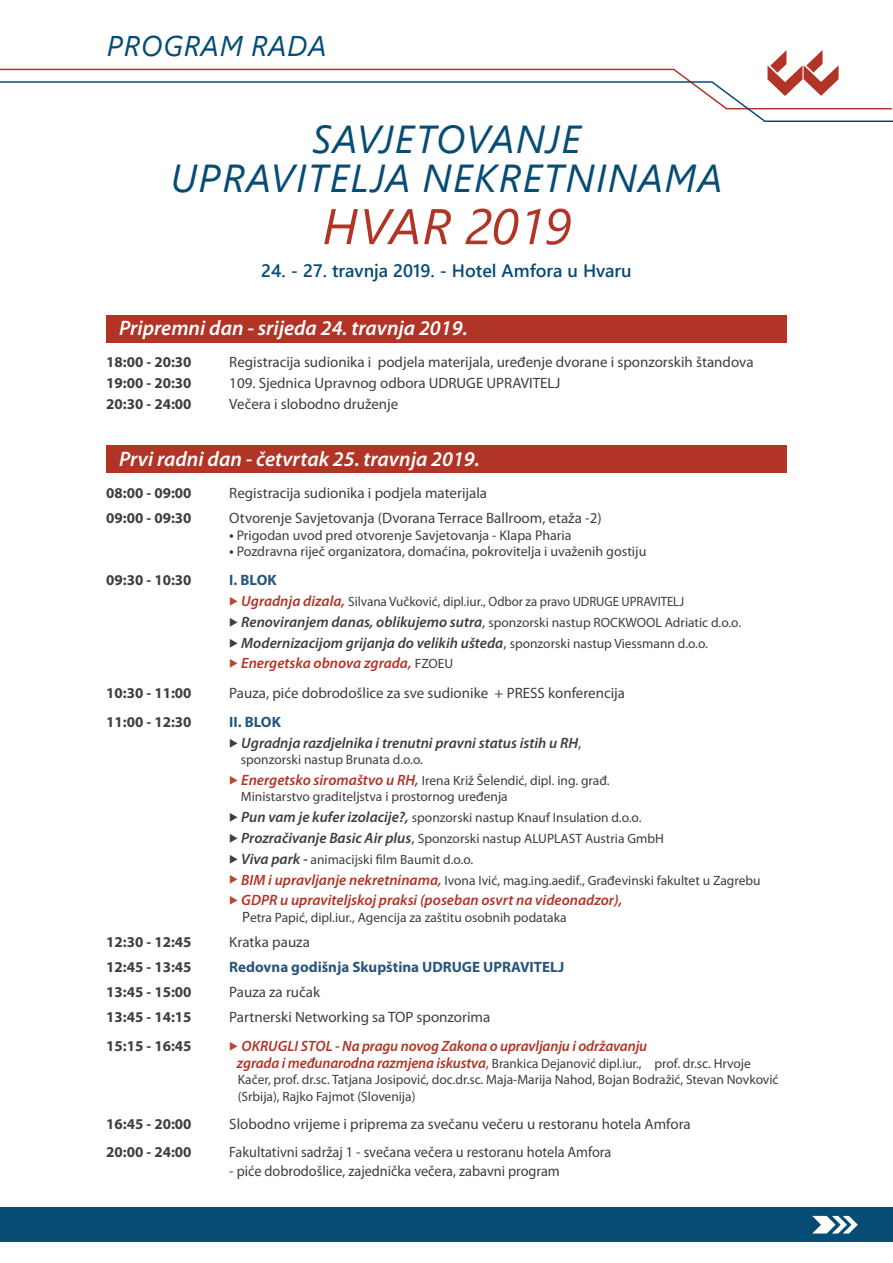
<style>
.page{position:relative;width:893px;height:1263px;background:#fff}
.page>*{position:absolute;margin:0;border:0;box-sizing:border-box;transform-origin:0 0}
.t1{font:italic 49.95px "Segoe UI";letter-spacing:-.01em;color:#b23426}
.t2{font:italic 39px "Segoe UI";letter-spacing:.035em;color:#064c75}
.t3{font:italic 28.5px "Segoe UI";letter-spacing:.025em;color:#064c75}
.t4{font:italic 600 21px "Myriad Pro";color:#fff}
.t5{font:600 18px "Segoe UI";color:#064c75}
.t6{font:15px "Myriad Pro";color:#3e3e3f}
.t7{font:700 15px "Myriad Pro";color:#3e3e3f}
.t8{font:italic 600 15px "Myriad Pro";color:#b23426}
.t9{font:italic 600 15px "Myriad Pro";color:#3e3e3f}
.t10{font:15px "Myriad Pro";color:#3e3e3f;scale:.95 1}
.t11{font:700 15px "Myriad Pro";color:#28567d}
.t12{font:13.95px "Myriad Pro";color:#3e3e3f}
.t13{font:13.5px/16.5px "Myriad Pro";color:#3e3e3f}
.s1{font-weight:600;font-style:italic;font-size:15px}
.s2{color:#b84831}
.s3{font-weight:600;font-style:italic;font-size:15px;color:#b23426}
.s4{font-size:15px}
.s5{font-weight:400;font-style:normal}
.s6{font-weight:400;font-style:normal;font-size:13.5px}
.s7{font-weight:400;font-style:normal;font-size:13.5px;color:#3e3e3f}
.s8{font-size:15px;color:#b23426}
</style>
<div class="page">
<svg style="left:0;top:50px;width:893px;height:72px"></svg>
<div style="left:0;top:1208px;width:893px;height:34px;background:#064c75"></div>
<svg style="left:812px;top:1216px;width:46px;height:17px"></svg>
<div style="left:106px;top:315px;width:681px;height:27px;background:#b23426"></div>
<div style="left:106px;top:445px;width:681px;height:28px;background:#b23426"></div>
<p class="t3" style="left:107px;top:19px;width:221px">PROGRAM RADA</p>
<p class="t2" style="left:312px;top:103px;width:270px">SAVJETOVANJE</p>
<p class="t2" style="left:170px;top:142px;width:554px">UPRAVITELJA NEKRETNINAMA</p>
<p class="t1" style="left:322px;top:179px;width:250px">HVAR 2019</p>
<p class="t5" style="left:261px;top:253px;width:372px">24. - 27. travnja 2019. - Hotel Amfora u Hvaru</p>
<p class="t4" style="left:119px;top:315px;width:350px">Pripremni dan - srijeda 24. travnja 2019.</p>
<p class="t7" style="left:106px;top:353px;width:87px">18:00 - 20:30</p>
<p class="t6" style="left:229px;top:353px;width:526px">Registracija sudionika i podjela materijala, uređenje dvorane i sponzorskih štandova</p>
<p class="t7" style="left:106px;top:373px;width:87px">19:00 - 20:30</p>
<p class="t6" style="left:229px;top:374px;width:333px">109. Sjednica Upravnog odbora UDRUGE UPRAVITELJ</p>
<p class="t7" style="left:106px;top:394px;width:87px">20:30 - 24:00</p>
<p class="t6" style="left:229px;top:395px;width:171px">Večera i slobodno druženje</p>
<p class="t4" style="left:119px;top:445px;width:362px">Prvi radni dan - četvrtak 25. travnja 2019.</p>
<p class="t7" style="left:106px;top:483px;width:87px">08:00 - 09:00</p>
<p class="t6" style="left:229px;top:484px;width:259px">Registracija sudionika i podjela materijala</p>
<p class="t7" style="left:106px;top:508px;width:87px">09:00 - 09:30</p>
<p class="t6" style="left:229px;top:509px;width:374px">Otvorenje Savjetovanja (Dvorana Terrace Ballroom, etaža -2)</p>
<p class="t12" style="left:229px;top:526px;width:344px"><span class="s1">•</span> Prigodan uvod pred otvorenje Savjetovanja - Klapa Pharia</p>
<p class="t12" style="left:229px;top:543px;width:419px"><span class="s1">•</span> Pozdravna riječ organizatora, domaćina, pokrovitelja i uvaženih gostiju</p>
<p class="t7" style="left:106px;top:571px;width:87px">09:30 - 10:30</p>
<p class="t11" style="left:229px;top:571px;width:49px">I. BLOK</p>
<p class="t13" style="left:229px;top:593px;width:456px"><span class="s2">◆</span> <span class="s3">Ugradnja dizala,</span> Silvana Vučković, dipl.iur., Odbor za pravo UDRUGE UPRAVITELJ</p>
<p class="t13" style="left:229px;top:614px;width:513px">◆ <span class="s1">Renoviranjem danas, oblikujemo sutra</span><span class="s4">,</span> sponzorski nastup ROCKWOOL Adriatic d.o.o.</p>
<p class="t9" style="left:229px;top:633px;width:480px">◆ Modernizacijom grijanja do velikih ušteda<span class="s5">,</span> <span class="s6">sponzorski nastup Viessmann d.o.o.</span></p>
<p class="t8" style="left:229px;top:654px;width:225px"><span class="s2">◆</span> Energetska obnova zgrada, <span class="s7">FZOEU</span></p>
<p class="t7" style="left:106px;top:683px;width:87px">10:30 - 11:00</p>
<p class="t6" style="left:229px;top:683px;width:397px">Pauza, piće dobrodošlice za sve sudionike + PRESS konferencija</p>
<p class="t7" style="left:106px;top:712px;width:87px">11:00 - 12:30</p>
<p class="t11" style="left:229px;top:712px;width:53px">II. BLOK</p>
<p class="t9" style="left:229px;top:733px;width:353px">◆ Ugradnja razdjelnika i trenutni pravni status istih u RH<span class="s5">,</span></p>
<p class="t13" style="left:241px;top:751px;width:184px">sponzorski nastup Brunata d.o.o.</p>
<p class="t13" style="left:241px;top:772px;width:370px;text-indent:-11px"><span class="s2">◆</span> <span class="s3">Energetsko siromaštvo u RH,</span> Irena Križ Šelendić, dipl. ing. građ.<br>Ministarstvo graditeljstva i prostornog uređenja</p>
<p class="t13" style="left:229px;top:809px;width:414px">◆ <span class="s1">Pun vam je kufer izolacije?,</span> sponzorski nastup Knauf Insulation d.o.o.</p>
<p class="t13" style="left:229px;top:830px;width:436px">◆ <span class="s1">Prozračivanje Basic Air plus</span><span class="s4">,</span> Sponzorski nastup ALUPLAST Austria GmbH</p>
<p class="t13" style="left:229px;top:851px;width:245px">◆ <span class="s1">Viva park -</span> animacijski film Baumit d.o.o.</p>
<p class="t13" style="left:229px;top:871px;width:533px"><span class="s2">◆</span> <span class="s3">BIM i upravljanje nekretninama,</span> Ivona Ivić, mag.ing.aedif., Građevinski fakultet u Zagrebu</p>
<p class="t8" style="left:229px;top:891px;width:394px"><span class="s2">◆</span> GDPR u upraviteljskoj praksi (poseban osvrt na videonadzor),</p>
<p class="t13" style="left:242px;top:909px;width:326px"><span class="s4">P</span>etra Papić, dipl.iur., Agencija za zaštitu osobnih podataka</p>
<p class="t7" style="left:106px;top:932px;width:87px">12:30 - 12:45</p>
<p class="t6" style="left:229px;top:932px;width:82px">Kratka pauza</p>
<p class="t7" style="left:106px;top:957px;width:87px">12:45 - 13:45</p>
<p class="t11" style="left:229px;top:957px;width:337px">Redovna godišnja Skupština UDRUGE UPRAVITELJ</p>
<p class="t7" style="left:106px;top:982px;width:87px">13:45 - 15:00</p>
<p class="t6" style="left:229px;top:982px;width:92px">Pauza za ručak</p>
<p class="t7" style="left:106px;top:1007px;width:87px">13:45 - 14:15</p>
<p class="t6" style="left:229px;top:1007px;width:263px">Partnerski Networking sa TOP sponzorima</p>
<p class="t7" style="left:106px;top:1036px;width:87px">15:15 - 16:45</p>
<p class="t8" style="left:229px;top:1036px;width:419px"><span class="s2">◆</span> OKRUGLI STOL - Na pragu novog Zakona o upravljanju i održavanju</p>
<p class="t13" style="left:237px;top:1054px;width:543px"><span class="s3">zgrada i međunarodna razmjena iskustva</span><span class="s8">,</span> Brankica Dejanović dipl.iur., prof. dr.sc. Hrvoje<br>Kačer, prof. dr.sc. Tatjana Josipović, doc.dr.sc. Maja-Marija Nahod, Bojan Bodražić, Stevan Novković (Srbija), Rajko Fajmot (Slovenija)</p>
<p class="t7" style="left:106px;top:1114px;width:87px">16:45 - 20:00</p>
<p class="t6" style="left:229px;top:1114px;width:463px">Slobodno vrijeme i priprema za svečanu večeru u restoranu hotela Amfora</p>
<p class="t7" style="left:106px;top:1142px;width:87px">20:00 - 24:00</p>
<p class="t10" style="left:229px;top:1142px;width:404px">Fakultativni sadržaj 1 - svečana večera u restoranu hotela Amfora</p>
<p class="t10" style="left:229px;top:1162px;width:349px">- piće dobrodošlice, zajednička večera, zabavni program</p>
</div>
